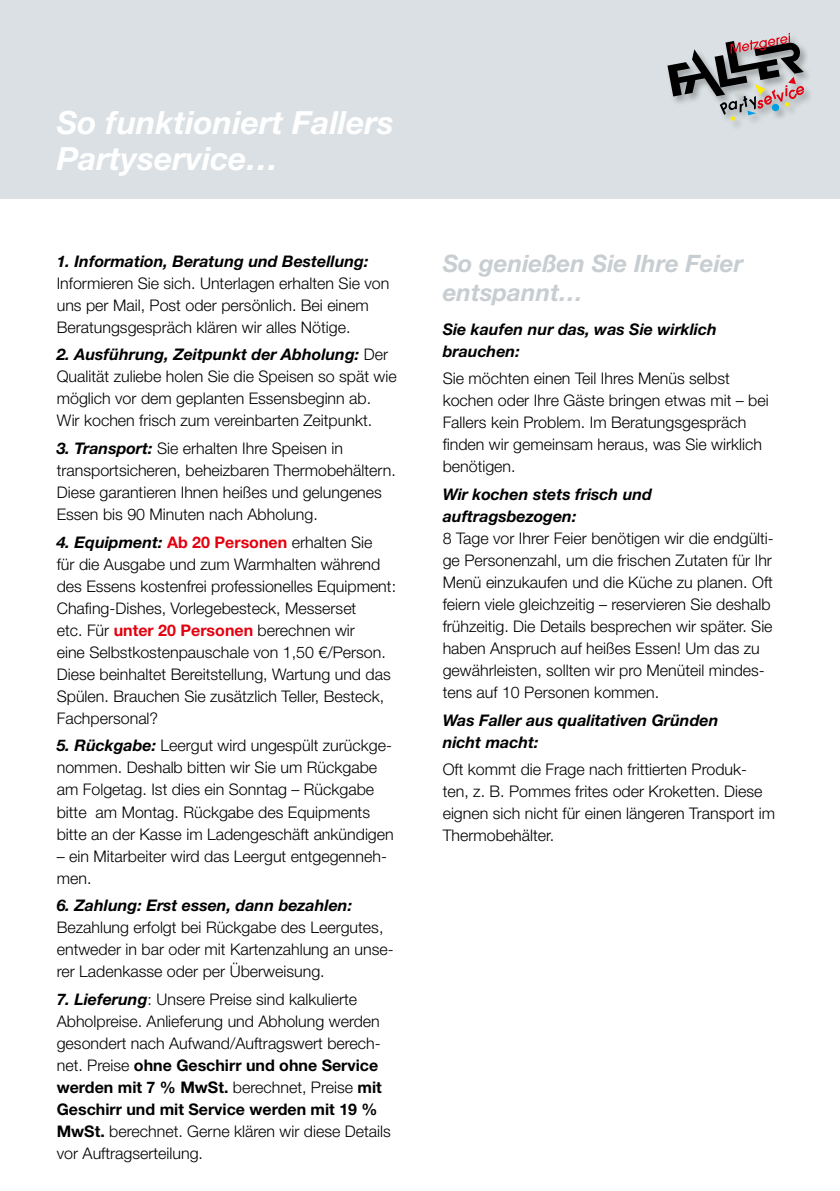
<style>
.page{position:relative;width:840px;height:1191px;background:#fff}
.page>*{position:absolute;margin:0;border:0;box-sizing:border-box;transform-origin:0 0}
.t1{font:italic 700 32px/36px "Helvetica Neue LT Pro";color:#fff}
.t2{font:italic 700 24px/28.8px "Helvetica Neue LT Pro";color:#c7cdd0}
.t3{font:300 16px/22px "Helvetica Neue LT Pro";color:#000}
.t4{font:italic 700 16px/22px "Helvetica Neue LT Pro";color:#000}
.s1{font-weight:700;font-style:italic}
.s2{font-weight:700;color:#e3000f}
.s3{font-weight:700}
</style>
<div class="page">
<div style="left:0;top:0;width:839px;height:198px;background:#dae0e3"></div>
<div style="left:665px;top:31px;width:148px;height:100px;background:#000;opacity:.3"></div>
<svg style="left:667px;top:33px;width:136px;height:88px"></svg>
<h1 class="t1" style="left:57px;top:104px;width:338px">So funktioniert Fallers<br>Partyservice…</h1>
<p class="t4" style="left:57px;top:249px;width:313px">1. Information, Beratung und Bestellung:</p>
<p class="t3" style="left:57px;top:272px;width:334px">Informieren Sie sich. Unterlagen erhalten Sie von uns per Mail, Post oder persönlich. Bei einem<br>Beratungsgespräch klären wir alles Nötige.</p>
<p class="t3" style="left:57px;top:343px;width:341px"><span class="s1">2. Ausführung, Zeitpunkt der Abholung:</span> Der Qualität zuliebe holen Sie die Speisen so spät wie möglich vor dem geplanten Essensbeginn ab.<br>Wir kochen frisch zum vereinbarten Zeitpunkt.</p>
<p class="t3" style="left:57px;top:437px;width:340px"><span class="s1">3. Transport:</span> Sie erhalten Ihre Speisen in transportsicheren, beheizbaren Thermobehältern.<br>Diese garantieren Ihnen heißes und gelungenes Essen bis 90 Minuten nach Abholung.</p>
<p class="t3" style="left:57px;top:531px;width:340px"><span class="s1">4. Equipment:</span> <span class="s2">Ab 20 Personen</span> erhalten Sie<br>für die Ausgabe und zum Warmhalten während des Essens kostenfrei professionelles Equipment:<br>Chafing-Dishes, Vorlegebesteck, Messerset<br>etc. Für <span class="s2">unter 20 Personen</span> berechnen wir<br>eine Selbstkostenpauschale von 1,50 €/Person.<br>Diese beinhaltet Bereitstellung, Wartung und das Spülen. Brauchen Sie zusätzlich Teller, Besteck, Fachpersonal?</p>
<p class="t3" style="left:57px;top:734px;width:338px"><span class="s1">5. Rückgabe:</span> Leergut wird ungespült zurückge&shy;nommen. Deshalb bitten wir Sie um Rückgabe am Folgetag. Ist dies ein Sonntag – Rückgabe bitte am Montag. Rückgabe des Equipments bitte an der Kasse im Ladengeschäft ankündigen</p>
<p class="t3" style="left:57px;top:844px;width:331px">– ein Mitarbeiter wird das Leergut entgegenneh&shy;men.</p>
<p class="t4" style="left:57px;top:894px;width:297px">6. Zahlung: Erst essen, dann bezahlen:</p>
<p class="t3" style="left:57px;top:916px;width:338px">Bezahlung erfolgt bei Rückgabe des Leergutes, entweder in bar oder mit Kartenzahlung an unse&shy;rer Ladenkasse oder per Überweisung.</p>
<p class="t3" style="left:57px;top:988px;width:335px"><span class="s1">7. Lieferung</span>: Unsere Preise sind kalkulierte Abholpreise. Anlieferung und Abholung werden gesondert nach Aufwand/Auftragswert berech&shy;net. Preise <span class="s3">ohne Geschirr und ohne Service werden mit 7 % MwSt.</span> berechnet, Preise <span class="s3">mit Geschirr und mit Service werden mit 19 % MwSt.</span> berechnet. Gerne klären wir diese Details vor Auftragserteilung.</p>
<h2 class="t2" style="left:442px;top:249px;width:302px">So genießen Sie Ihre Feier entspannt…</h2>
<p class="t4" style="left:442px;top:317px;width:275px">Sie kaufen nur das, was Sie wirklich brauchen:</p>
<p class="t3" style="left:442px;top:367px;width:327px">Sie möchten einen Teil Ihres Menüs selbst kochen oder Ihre Gäste bringen etwas mit – bei Fallers kein Problem. Im Beratungsgespräch finden wir gemeinsam heraus, was Sie wirklich benötigen.</p>
<p class="t4" style="left:442px;top:483px;width:211px">Wir kochen stets frisch und auftragsbezogen:</p>
<p class="t3" style="left:442px;top:527px;width:332px">8 Tage vor Ihrer Feier benötigen wir die endgülti&shy;ge Personenzahl, um die frischen Zutaten für Ihr Menü einzukaufen und die Küche zu planen. Oft feiern viele gleichzeitig – reservieren Sie deshalb frühzeitig. Die Details besprechen wir später. Sie haben Anspruch auf heißes Essen! Um das zu gewährleisten, sollten wir pro Menüteil mindes&shy;tens auf 10 Personen kommen.</p>
<p class="t4" style="left:442px;top:708px;width:277px">Was Faller aus qualitativen Gründen nicht macht:</p>
<p class="t3" style="left:442px;top:758px;width:333px">Oft kommt die Frage nach frittierten Produk&shy;ten, z. B. Pommes frites oder Kroketten. Diese eignen sich nicht für einen längeren Transport im Thermobehälter.</p>
</div>
